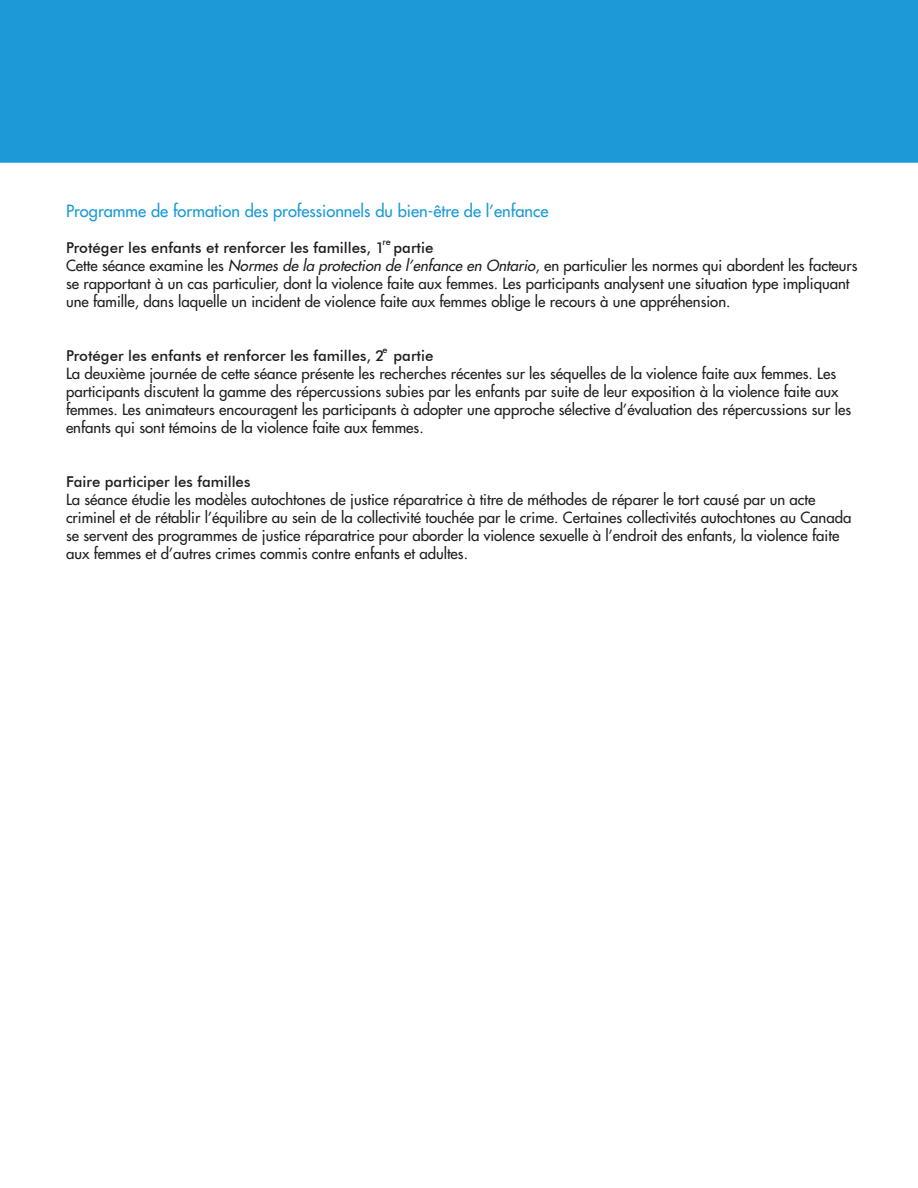
<style>
.page{position:relative;width:918px;height:1188px;background:#fff}
.page>*{position:absolute;margin:0;border:0;box-sizing:border-box;transform-origin:0 0}
.t1{font:500 16.5px "Futura Std";color:#1b9ad7}
.t2{font:500 15px/18px "Futura Std";color:#231f20}
.t3{font:500 15px "Futura BT";color:#231f20}
.t4{font:500 9px "Futura BT";color:#231f20}
.s1{font-style:italic}
</style>
<div class="page">
<div style="left:0;top:0;width:918px;height:163px;background:#1b9ad7"></div>
<p class="t1" style="left:66px;top:201px;width:484px">Programme de formation des professionnels du bien-être de l’enfance</p>
<p class="t3" style="left:66px;top:239px;width:369px">Protéger les enfants et renforcer les familles, 1 partie</p>
<p class="t2" style="left:66px;top:257px;width:793px">Cette séance examine les <span class="s1">Normes de la protection de l’enfance en Ontario</span>, en particulier les normes qui abordent les facteurs se rapportant à un cas particulier, dont la violence faite aux femmes. Les participants analysent une situation type impliquant une famille, dans laquelle un incident de violence faite aux femmes oblige le recours à une appréhension.</p>
<p class="t3" style="left:66px;top:347px;width:369px">Protéger les enfants et renforcer les familles, 2 partie</p>
<p class="t2" style="left:66px;top:365px;width:787px">La deuxième journée de cette séance présente les recherches récentes sur les séquelles de la violence faite aux femmes. Les participants discutent la gamme des répercussions subies par les enfants par suite de leur exposition à la violence faite aux femmes. Les animateurs encouragent les participants à adopter une approche sélective d’évaluation des répercussions sur les enfants qui sont témoins de la violence faite aux femmes.</p>
<p class="t3" style="left:66px;top:473px;width:186px">Faire participer les familles</p>
<p class="t2" style="left:66px;top:491px;width:751px">La séance étudie les modèles autochtones de justice réparatrice à titre de méthodes de réparer le tort causé par un acte</p>
<p class="t2" style="left:66px;top:509px;width:787px">criminel et de rétablir l’équilibre au sein de la collectivité touchée par le crime. Certaines collectivités autochtones au Canada se servent des programmes de justice réparatrice pour aborder la violence sexuelle à l’endroit des enfants, la violence faite aux femmes et d’autres crimes commis contre enfants et adultes.</p>
<p class="t4" style="left:382px;top:236px;width:10px">re</p>
<p class="t4" style="left:382px;top:345px;width:7px">e</p>
</div>
